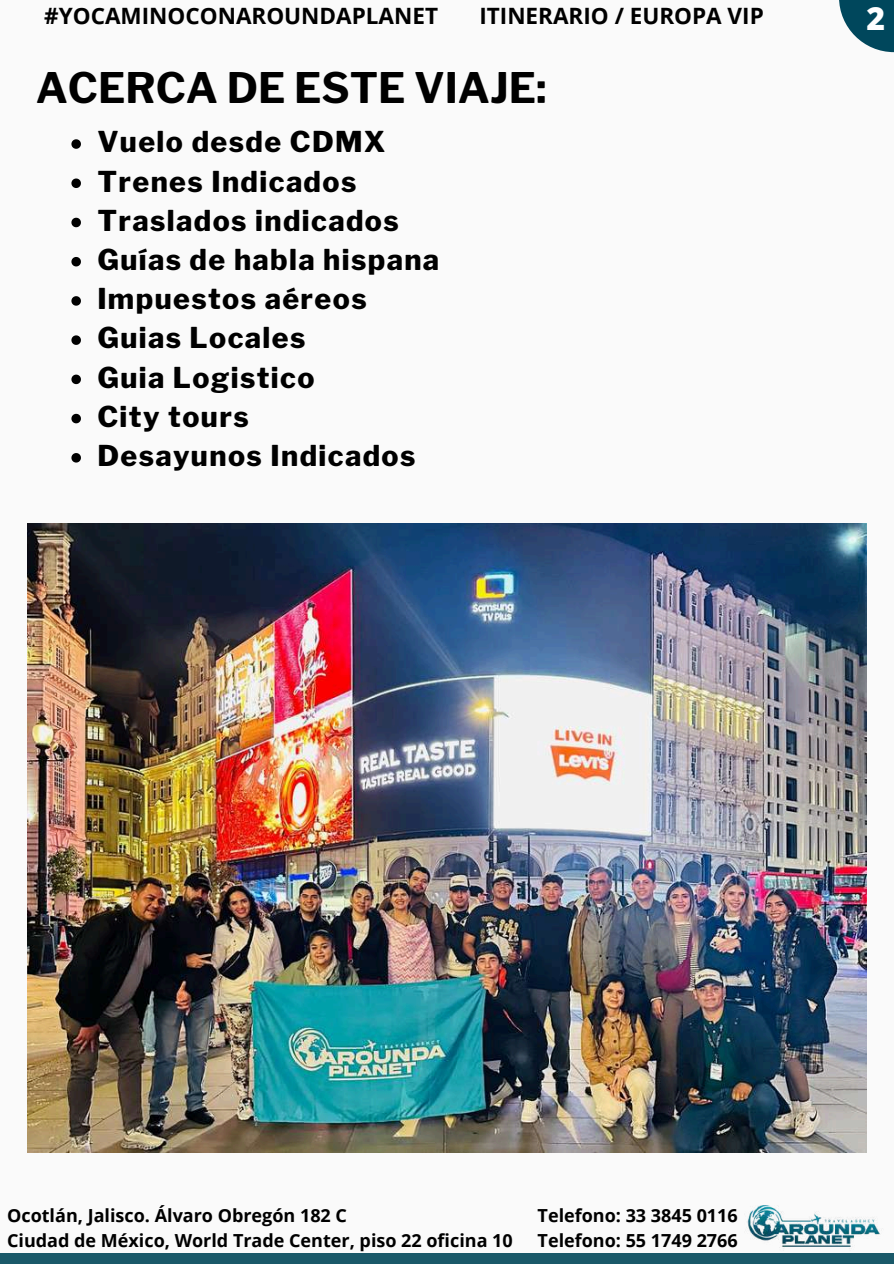
<style>
.page{position:relative;width:894px;height:1264px;background:#fff}
.page>*{position:absolute;margin:0;border:0;box-sizing:border-box;transform-origin:0 0}
.t1{font:700 41.7px "Libre Franklin";color:#000}
.t2{font:800 31.95px "Open Sans";color:#fff}
.t3{font:800 28.5px/39.2px "Libre Franklin";letter-spacing:.05em;color:#000}
.t4{font:700 22.5px "Open Sans";color:#000}
.t5{font:700 18px/24.8px "Open Sans";color:#000}
</style>
<div class="page">
<div style="left:0;top:0;width:893px;height:1263px;background:#fafafa"></div>
<svg style="left:839px;top:0;width:54px;height:52px"></svg>
<div style="left:0;top:1252px;width:893px;height:11px;background:#1a5969"></div>
<img style="left:744px;top:1205px;width:141px;height:48px">
<svg style="left:71px;top:139px;width:10px;height:10px"></svg>
<svg style="left:71px;top:178px;width:10px;height:10px"></svg>
<svg style="left:71px;top:218px;width:10px;height:9px"></svg>
<svg style="left:71px;top:257px;width:10px;height:9px"></svg>
<svg style="left:71px;top:296px;width:10px;height:10px"></svg>
<svg style="left:71px;top:335px;width:10px;height:10px"></svg>
<svg style="left:71px;top:374px;width:10px;height:10px"></svg>
<svg style="left:71px;top:414px;width:10px;height:9px"></svg>
<svg style="left:71px;top:453px;width:10px;height:9px"></svg>
<img style="left:27px;top:523px;width:838px;height:629px">
<p class="t4" style="left:44px;top:0;width:395px">#YOCAMINOCONAROUNDAPLANET</p>
<p class="t4" style="left:479px;top:0;width:286px">ITINERARIO / EUROPA VIP</p>
<h1 class="t1" style="left:36px;top:63px;width:512px">ACERCA DE ESTE VIAJE:</h1>
<p class="t3" style="left:97px;top:122px;width:343px">Vuelo desde CDMX<br>Trenes Indicados<br>Traslados indicados<br>Guías de habla hispana<br>Impuestos aéreos<br>Guias Locales<br>Guia Logistico<br>City tours<br>Desayunos Indicados</p>
<p class="t2" style="left:866px;top:-4px;width:20px">2</p>
<p class="t5" style="left:7px;top:1202px;width:507px">Ocotlán, Jalisco. Álvaro Obregón 182 C<br>Ciudad de México, World Trade Center, piso 22 oficina 10</p>
<p class="t5" style="left:537px;top:1202px;width:201px">Telefono: 33 3845 0116<br>Telefono: 55 1749 2766</p>
</div>
